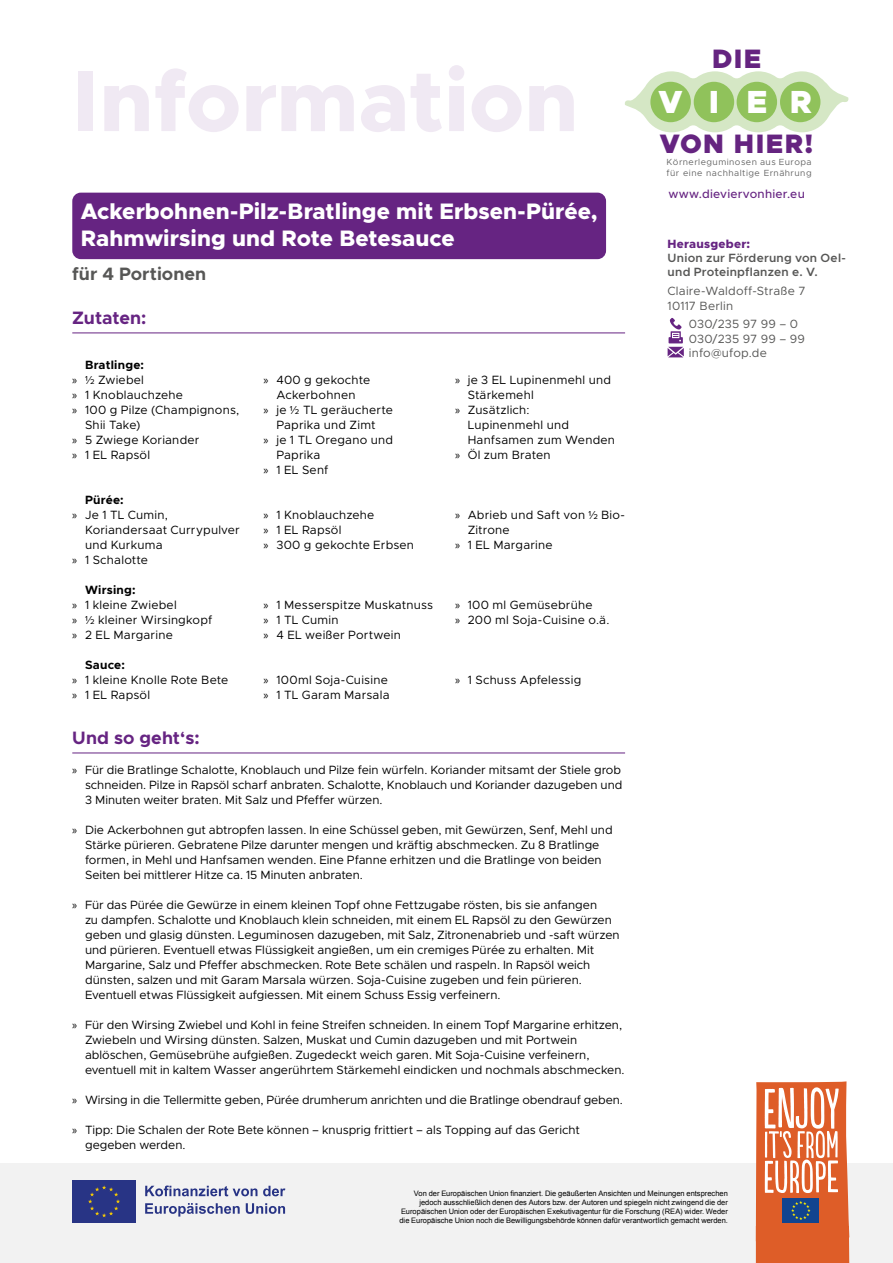
<style>
.page{position:relative;width:893px;height:1263px;background:#fff}
.page>*{position:absolute;margin:0;border:0;box-sizing:border-box;transform-origin:0 0}
.t1{font:800 87px "Metropolis";color:#f0e9f3}
.t2{font:900 32.1px "Metropolis";color:#fff}
.t3{font:900 26.7px "Metropolis";letter-spacing:.055em;color:#652480}
.t4{font:800 22.5px/27px "Metropolis";color:#fff}
.t5{font:700 18px "Metropolis";color:#662482}
.t6{font:700 18px "Metropolis";letter-spacing:.005em;color:#575756}
.t7{font:12px/15px "Metropolis";color:#000}
.t8{font:12px/15px "Metropolis";letter-spacing:.02em;color:#000}
.t9{font:12px/14.4px "Metropolis";letter-spacing:.015em;color:#575756}
.t10{font:600 12px/14.4px "Metropolis";letter-spacing:.02em;color:#575756}
.t11{font:500 12px "Metropolis";letter-spacing:.02em;color:#662482}
.t12{font:700 12px "Metropolis";letter-spacing:.015em;color:#000}
.t13{font:800 12px "Metropolis";letter-spacing:.02em;color:#662482}
.t14{font:8.85px/10.6px "Metropolis";letter-spacing:.05em;color:#676767}
.t15{font:7.5px/9px "Arial";color:#000;text-align:right}
.s1{font-family:"Myriad Pro"}
.s2{font-family:"Proxima Nova"}
.s3{font-weight:700}
</style>
<div class="page">
<div style="left:0;top:1163px;width:893px;height:100px;background:#f2f2f2"></div>
<div style="left:72px;top:1180px;width:64px;height:43px;background:#283485"></div>
<svg style="left:88px;top:1185px;width:32px;height:32px"></svg>
<svg style="left:145px;top:1185px;width:112px;height:11px"></svg>
<svg style="left:263px;top:1186px;width:22px;height:10px"></svg>
<svg style="left:145px;top:1203px;width:95px;height:13px"></svg>
<svg style="left:246px;top:1203px;width:39px;height:11px"></svg>
<div style="left:72px;top:193px;width:534px;height:66px;background:#662482;border-radius:9px"></div>
<hr style="left:72px;top:333px;width:553px;height:1px;background:#662482">
<hr style="left:72px;top:753px;width:553px;height:1px;background:#662482">
<svg style="left:625px;top:71px;width:223px;height:61px"></svg>
<div style="left:650px;top:82px;width:41px;height:40px;background:#90c25b;border-radius:50%"></div>
<div style="left:694px;top:82px;width:40px;height:40px;background:#90c25b;border-radius:50%"></div>
<div style="left:737px;top:82px;width:40px;height:40px;background:#90c25b;border-radius:50%"></div>
<div style="left:780px;top:82px;width:40px;height:40px;background:#90c25b;border-radius:50%"></div>
<svg style="left:756px;top:1081px;width:93px;height:182px"></svg>
<svg style="left:668px;top:318px;width:16px;height:39px"></svg>
<h1 class="t1" style="left:72px;top:46px;width:508px">Information</h1>
<h3 class="t4" style="left:81px;top:198px;width:518px">Ackerbohnen-Pilz-Bratlinge mit Erbsen-Pürée,<br>Rahmwirsing und Rote Betesauce</h3>
<h3 class="t6" style="left:72px;top:263px;width:136px">für 4 Portionen</h3>
<h3 class="t5" style="left:72px;top:306px;width:76px">Zutaten:</h3>
<p class="t12" style="left:85px;top:357px;width:60px">Bratlinge:</p>
<p class="t8" style="left:72px;top:372px;width:73px"><span class="s1">»</span> <span class="s2">½</span> Zwiebel</p>
<p class="t8" style="left:72px;top:387px;width:112px"><span class="s1">»</span> 1 Knoblauchzehe</p>
<p class="t8" style="left:72px;top:402px;width:169px"><span class="s1">»</span> 100 g Pilze (Champignons,</p>
<p class="t8" style="left:85px;top:417px;width:57px">Shii Take)</p>
<p class="t8" style="left:72px;top:432px;width:129px"><span class="s1">»</span> 5 Zwiege Koriander</p>
<p class="t7" style="left:72px;top:447px;width:79px"><span class="s1">»</span> 1 EL Rapsöl</p>
<p class="t8" style="left:455px;top:372px;width:158px"><span class="s1">»</span> je 3 EL Lupinenmehl und</p>
<p class="t8" style="left:468px;top:387px;width:68px">Stärkemehl</p>
<p class="t7" style="left:455px;top:402px;width:76px"><span class="s1">»</span> Zusätzlich:</p>
<p class="t8" style="left:468px;top:417px;width:103px">Lupinenmehl und</p>
<p class="t8" style="left:468px;top:432px;width:149px">Hanfsamen zum Wenden</p>
<p class="t7" style="left:455px;top:447px;width:97px"><span class="s1">»</span> Öl zum Braten</p>
<p class="t7" style="left:264px;top:372px;width:108px"><span class="s1">»</span> 400 g gekochte</p>
<p class="t8" style="left:276px;top:387px;width:81px">Ackerbohnen</p>
<p class="t8" style="left:264px;top:402px;width:131px"><span class="s1">»</span> je <span class="s2">½</span> TL geräucherte</p>
<p class="t8" style="left:276px;top:417px;width:101px">Paprika und Zimt</p>
<p class="t8" style="left:264px;top:432px;width:131px"><span class="s1">»</span> je 1 TL Oregano und</p>
<p class="t7" style="left:276px;top:447px;width:45px">Paprika</p>
<p class="t7" style="left:264px;top:462px;width:66px"><span class="s1">»</span> 1 EL Senf</p>
<p class="t12" style="left:85px;top:492px;width:40px">Pürée:</p>
<p class="t8" style="left:72px;top:507px;width:97px"><span class="s1">»</span> Je 1 TL Cumin,</p>
<p class="t7" style="left:85px;top:522px;width:156px">Koriandersaat Currypulver</p>
<p class="t8" style="left:85px;top:537px;width:79px">und Kurkuma</p>
<p class="t7" style="left:72px;top:552px;width:77px"><span class="s1">»</span> 1 Schalotte</p>
<p class="t8" style="left:72px;top:582px;width:142px;text-indent:13px"><span class="s3">Wirsing:<br></span><span class="s1">»</span> 1 kleine Zwiebel<br><span class="s1">»</span> <span class="s2">½</span> kleiner Wirsingkopf <span class="s1">»</span> 2 EL Margarine</p>
<p class="t8" style="left:72px;top:657px;width:158px;text-indent:13px"><span class="s3">Sauce:<br></span><span class="s1">»</span> 1 kleine Knolle Rote Bete <span class="s1">»</span> 1 EL Rapsöl</p>
<p class="t8" style="left:264px;top:507px;width:152px"><span class="s1">»</span> 1 Knoblauchzehe<br><span class="s1">»</span> 1 EL Rapsöl<br><span class="s1">»</span> 300 g gekochte Erbsen</p>
<p class="t8" style="left:455px;top:507px;width:172px"><span class="s1">»</span> Abrieb und Saft von <span class="s2">½</span> Bio-</p>
<p class="t7" style="left:468px;top:522px;width:43px">Zitrone</p>
<p class="t8" style="left:455px;top:537px;width:99px"><span class="s1">»</span> 1 EL Margarine</p>
<p class="t8" style="left:264px;top:597px;width:171px"><span class="s1">»</span> 1 Messerspitze Muskatnuss <span class="s1">»</span> 1 TL Cumin<br><span class="s1">»</span> 4 EL weißer Portwein</p>
<p class="t8" style="left:455px;top:597px;width:156px"><span class="s1">»</span> 100 ml Gemüsebrühe<br><span class="s1">»</span> 200 ml Soja-Cuisine o.ä.</p>
<p class="t7" style="left:264px;top:672px;width:127px"><span class="s1">»</span> 100ml Soja-Cuisine <span class="s1">»</span> 1 TL Garam Marsala</p>
<p class="t7" style="left:455px;top:672px;width:128px"><span class="s1">»</span> 1 Schuss Apfelessig</p>
<h3 class="t5" style="left:72px;top:726px;width:129px">Und so geht‘s:</h3>
<p class="t7" style="left:85px;top:762px;width:539px;text-align:justify;text-indent:-13px"><span class="s1">»</span> Für die Bratlinge Schalotte, Knoblauch und Pilze fein würfeln. Koriander mitsamt der Stiele grob schneiden. Pilze in Rapsöl scharf anbraten. Schalotte, Knoblauch und Koriander dazugeben und 3 Minuten weiter braten. Mit Salz und Pfeffer würzen.</p>
<p class="t7" style="left:85px;top:822px;width:529px;text-indent:-13px"><span class="s1">»</span> Die Ackerbohnen gut abtropfen lassen. In eine Schüssel geben, mit Gewürzen, Senf, Mehl und Stärke pürieren. Gebratene Pilze darunter mengen und kräftig abschmecken. Zu 8 Bratlinge formen, in Mehl und Hanfsamen wenden. Eine Pfanne erhitzen und die Bratlinge von beiden Seiten bei mittlerer Hitze ca. 15 Minuten anbraten.</p>
<p class="t7" style="left:85px;top:897px;width:536px;text-indent:-13px"><span class="s1">»</span> Für das Pürée die Gewürze in einem kleinen Topf ohne Fettzugabe rösten, bis sie anfangen<br>zu dampfen. Schalotte und Knoblauch klein schneiden, mit einem EL Rapsöl zu den Gewürzen geben und glasig dünsten. Leguminosen dazugeben, mit Salz, Zitronenabrieb und -saft würzen und pürieren. Eventuell etwas Flüssigkeit angießen, um ein cremiges Pürée zu erhalten. Mit Margarine, Salz und Pfeffer abschmecken. Rote Bete schälen und raspeln. In Rapsöl weich dünsten, salzen und mit Garam Marsala würzen. Soja-Cuisine zugeben und fein pürieren.<br>Eventuell etwas Flüssigkeit aufgiessen. Mit einem Schuss Essig verfeinern.</p>
<p class="t7" style="left:85px;top:1017px;width:541px;text-indent:-13px"><span class="s1">»</span> Für den Wirsing Zwiebel und Kohl in feine Streifen schneiden. In einem Topf Margarine erhitzen, Zwiebeln und Wirsing dünsten. Salzen, Muskat und Cumin dazugeben und mit Portwein ablöschen, Gemüsebrühe aufgießen. Zugedeckt weich garen. Mit Soja-Cuisine verfeinern, eventuell mit in kaltem Wasser angerührtem Stärkemehl eindicken und nochmals abschmecken.</p>
<p class="t7" style="left:72px;top:1092px;width:552px"><span class="s1">»</span> Wirsing in die Tellermitte geben, Pürée drumherum anrichten und die Bratlinge obendrauf geben.</p>
<p class="t7" style="left:85px;top:1122px;width:496px;text-indent:-13px"><span class="s1">»</span> Tipp: Die Schalen der Rote Bete können – knusprig frittiert – als Topping auf das Gericht gegeben werden.</p>
<h3 class="t3" style="left:712px;top:42px;width:50px">DIE</h3>
<h2 class="t2" style="left:659px;top:82px;width:155px">VIER</h2>
<h3 class="t3" style="left:660px;top:127px;width:155px">VON HIER!</h3>
<p class="t14" style="left:667px;top:157px;width:147px">Körnerleguminosen aus Europa für eine nachhaltige Ernährung</p>
<p class="t11" style="left:668px;top:186px;width:138px">www.dieviervonhier.eu</p>
<p class="t13" style="left:668px;top:236px;width:84px">Herausgeber:</p>
<p class="t10" style="left:668px;top:251px;width:180px">Union zur Förderung von Oel&shy;und Proteinpflanzen e. V.</p>
<p class="t9" style="left:668px;top:284px;width:139px">Claire-Waldoff-Straße 7<br>10117 Berlin</p>
<p class="t9" style="left:689px;top:317px;width:118px">030/235 97 99 – 0<br>030/235 97 99 – 99 info@ufop.de</p>
<p class="t15" style="left:399px;top:1188px;width:330px">Von der Europäischen Union finanziert. Die geäußerten Ansichten und Meinungen entsprechen jedoch ausschließlich denen des Autors bzw. der Autoren und spiegeln nicht zwingend die der Europäischen Union oder der Europäischen Exekutivagentur für die Forschung (REA) wider. Weder die Europäische Union noch die Bewilligungsbehörde können dafür verantwortlich gemacht werden.</p>
</div>
